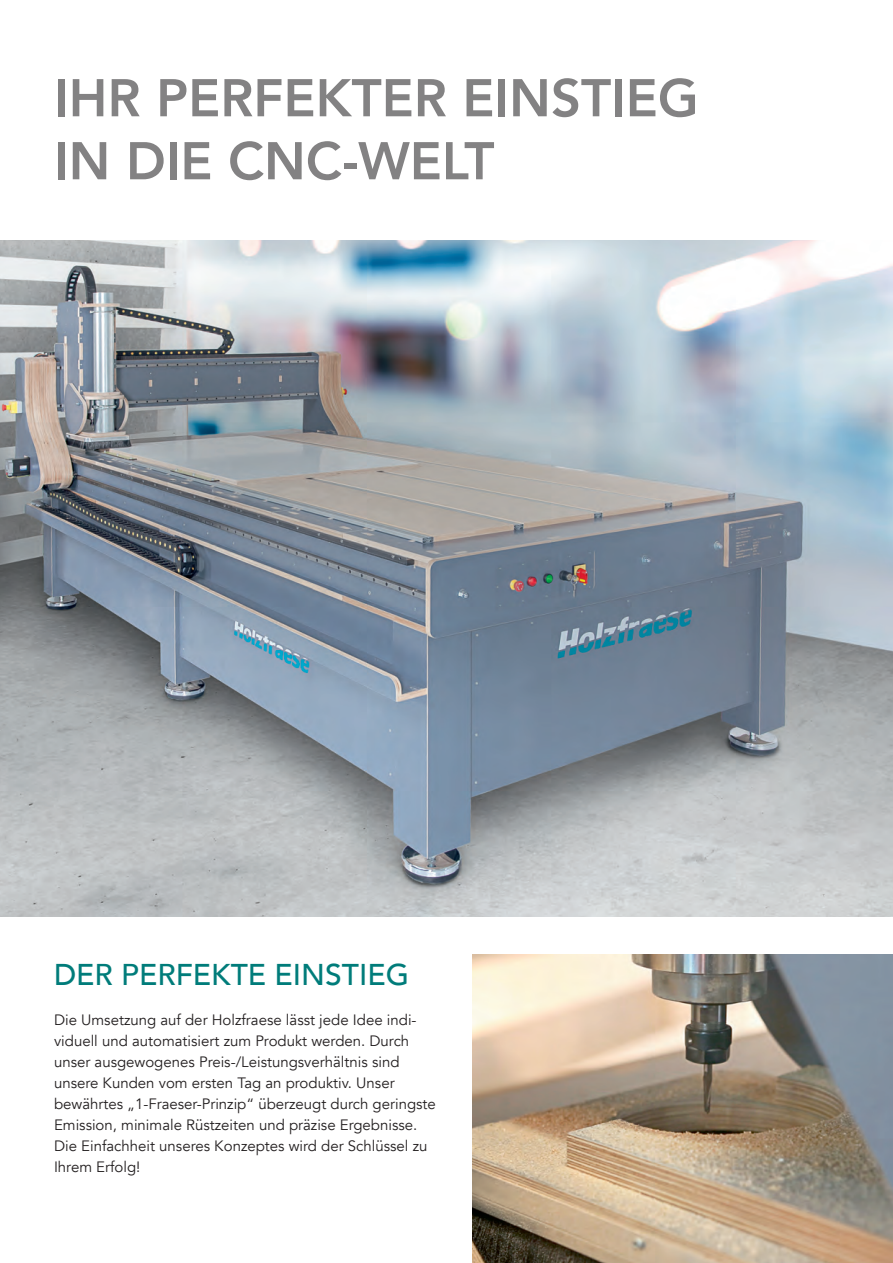
<style>
.page{position:relative;width:893px;height:1263px;background:#fff}
.page>*{position:absolute;margin:0;border:0;box-sizing:border-box;transform-origin:0 0}
.t1{font:800 52.5px/63px "Avenir";color:#838283}
.t2{font:500 30px "Avenir";color:#007c7a}
.t3{font:15px/21px "Avenir";color:#231f20}
</style>
<div class="page">
<img style="left:0;top:240px;width:893px;height:676px">
<img style="left:473px;top:955px;width:420px;height:308px">
<h1 class="t1" style="left:54px;top:67px;width:646px">IHR PERFEKTER EINSTIEG<br>IN DIE CNC-WELT</h1>
<h2 class="t2" style="left:54px;top:948px;width:357px">DER PERFEKTE EINSTIEG</h2>
<p class="t3" style="left:54px;top:1010px;width:383px">Die Umsetzung auf der Holzfraese lässt jede Idee indi&shy;viduell und automatisiert zum Produkt werden. Durch unser ausgewogenes Preis-/Leistungsverhältnis sind unsere Kunden vom ersten Tag an produktiv. Unser bewährtes „1-Fraeser-Prinzip“ überzeugt durch geringste Emission, minimale Rüstzeiten und präzise Ergebnisse.<br>Die Einfachheit unseres Konzeptes wird der Schlüssel zu Ihrem Erfolg!</p>
</div>
